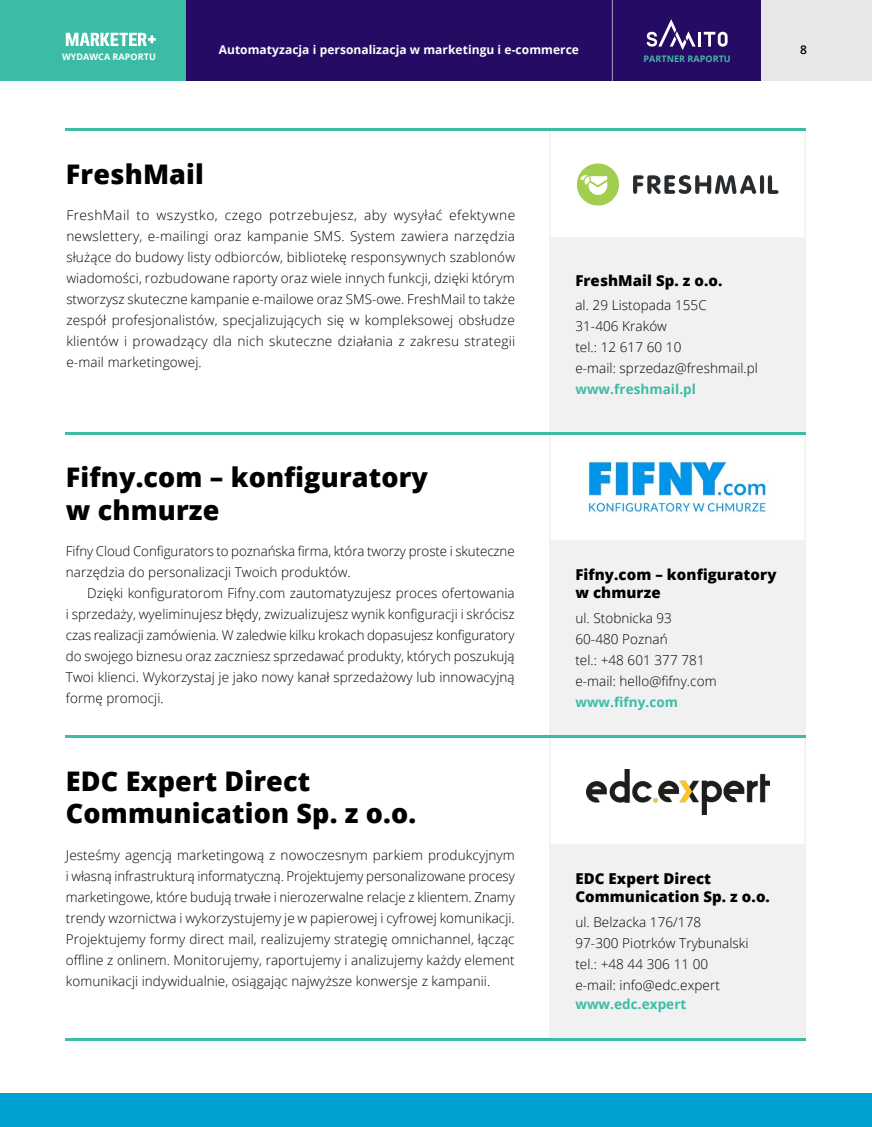
<style>
.page{position:relative;width:872px;height:1127px;background:#fff}
.page>*{position:absolute;margin:0;border:0;box-sizing:border-box;transform-origin:0 0}
.t1{font:800 27px/32.4px "Open Sans";letter-spacing:.005em;color:#000}
.t2{font:800 15px/18px "Open Sans";letter-spacing:.005em;color:#000}
.t3{font:300 13.5px/21px "Open Sans";letter-spacing:.005em;color:#000}
.t4{font:700 13.5px "Open Sans";letter-spacing:.005em;color:#3cbca5}
.t5{font:700 12px "Open Sans";letter-spacing:.005em;color:#fff}
.t6{font:600 12px "Open Sans";color:#000}
.t7{font:700 9px "Open Sans";letter-spacing:.005em;color:#fff}
.t8{font:700 9px "Open Sans";letter-spacing:.005em;color:#3cbca5}
</style>
<div class="page">
<div style="left:149px;top:0;width:723px;height:80px;background:#250b63"></div>
<div style="left:761px;top:0;width:111px;height:80px;background:#e6e7e8"></div>
<div style="left:0;top:0;width:185px;height:80px;background:#3cbca5"></div>
<hr style="left:612px;top:0;width:1px;height:81px;background:#fff">
<div style="left:0;top:1093px;width:872px;height:34px;background:#00a1d3"></div>
<svg style="left:66px;top:33px;width:90px;height:13px"></svg>
<hr style="left:697px;top:32px;width:3px;height:15px;background:#fff">
<svg style="left:703px;top:32px;width:24px;height:15px"></svg>
<svg style="left:646px;top:19px;width:49px;height:31px"></svg>
<div style="left:549px;top:736px;width:257px;height:110px;border:2px solid #f1f1f2"></div>
<div style="left:549px;top:844px;width:257px;height:194px;background:#f1f1f2"></div>
<hr style="left:66px;top:1038px;width:740px;height:3px;background:#3cbca5">
<hr style="left:66px;top:735px;width:740px;height:3px;background:#3cbca5">
<div style="left:549px;top:432px;width:257px;height:110px;border:2px solid #f1f1f2"></div>
<div style="left:549px;top:540px;width:257px;height:195px;background:#f1f1f2"></div>
<img style="left:588px;top:461px;width:178px;height:52px">
<div style="left:549px;top:129px;width:257px;height:110px;border:2px solid #f1f1f2"></div>
<div style="left:549px;top:237px;width:257px;height:195px;background:#f1f1f2"></div>
<svg style="left:633px;top:175px;width:145px;height:19px"></svg>
<svg style="left:577px;top:163px;width:42px;height:43px"></svg>
<hr style="left:66px;top:432px;width:740px;height:3px;background:#3cbca5">
<hr style="left:66px;top:128px;width:740px;height:3px;background:#3cbca5">
<img style="left:586px;top:769px;width:183px;height:45px">
<p class="t5" style="left:219px;top:41px;width:362px">Automatyzacja i personalizacja w marketingu i e-commerce</p>
<p class="t6" style="left:800px;top:41px;width:8px">8</p>
<p class="t7" style="left:62px;top:51px;width:95px">WYDAWCA RAPORTU</p>
<p class="t8" style="left:643px;top:53px;width:89px">PARTNER RAPORTU</p>
<h1 class="t1" style="left:66px;top:156px;width:139px">FreshMail</h1>
<p class="t3" style="left:66px;top:205px;width:450px;text-align:justify">FreshMail to wszystko, czego potrzebujesz, aby wysyłać efektywne newslettery, e-mailingi oraz kampanie SMS. System zawiera narzędzia służące do budowy listy odbiorców, bibliotekę responsywnych szablonów wiadomości, rozbudowane raporty oraz wiele innych funkcji, dzięki którym stworzysz skuteczne kampanie e-mailowe oraz SMS-owe. FreshMail to także zespół profesjonalistów, specjalizujących się w kompleksowej obsłudze klientów i prowadzący dla nich skuteczne działania z zakresu strategii e-mail marketingowej.</p>
<h1 class="t1" style="left:66px;top:460px;width:363px">Fifny.com – konfiguratory w chmurze</h1>
<p class="t3" style="left:66px;top:540px;width:450px">Fifny Cloud Configurators to poznańska firma, która tworzy proste i skuteczne narzędzia do personalizacji Twoich produktów.</p>
<p class="t3" style="left:66px;top:582px;width:450px;text-align:justify;text-indent:21px">Dzięki konfiguratorom Fifny.com zautomatyzujesz proces ofertowania i sprzedaży, wyeliminujesz błędy, zwizualizujesz wynik konfiguracji i skrócisz czas realizacji zamówienia. W zaledwie kilku krokach dopasujesz konfiguratory do swojego biznesu oraz zaczniesz sprzedawać produkty, których poszukują Twoi klienci. Wykorzystaj je jako nowy kanał sprzedażowy lub innowacyjną formę promocji.</p>
<h1 class="t1" style="left:66px;top:763px;width:352px">EDC Expert Direct<br>Communication Sp. z o.o.</h1>
<p class="t3" style="left:66px;top:844px;width:450px;text-align:justify">Jesteśmy agencją marketingową z nowoczesnym parkiem produkcyjnym i własną infrastrukturą informatyczną. Projektujemy personalizowane procesy marketingowe, które budują trwałe i nierozerwalne relacje z klientem. Znamy trendy wzornictwa i wykorzystujemy je w papierowej i cyfrowej komunikacji.<br>Projektujemy formy direct mail, realizujemy strategię omnichannel, łącząc offline z onlinem. Monitorujemy, raportujemy i analizujemy każdy element komunikacji indywidualnie, osiągając najwyższe konwersje z kampanii.</p>
<p class="t2" style="left:575px;top:271px;width:149px">FreshMail Sp. z o.o.</p>
<p class="t3" style="left:575px;top:295px;width:184px">al. 29 Listopada 155C<br>31-406 Kraków<br>tel.: 12 617 60 10<br>e-mail: sprzedaz@freshmail.pl</p>
<p class="t4" style="left:575px;top:380px;width:122px">www.freshmail.pl</p>
<p class="t2" style="left:575px;top:565px;width:203px">Fifny.com – konfiguratory w chmurze</p>
<p class="t3" style="left:575px;top:607px;width:143px">ul. Stobnicka 93<br>60-480 Poznań<br>tel.: +48 601 377 781 e-mail: hello@fifny.com</p>
<p class="t4" style="left:575px;top:692px;width:104px">www.fifny.com</p>
<p class="t2" style="left:575px;top:869px;width:196px">EDC Expert Direct<br>Communication Sp. z o.o.</p>
<p class="t3" style="left:575px;top:911px;width:175px">ul. Belzacka 176/178<br>97-300 Piotrków Trybunalski tel.: +48 44 306 11 00 e-mail: info@edc.expert</p>
<p class="t4" style="left:575px;top:995px;width:112px">www.edc.expert</p>
</div>
